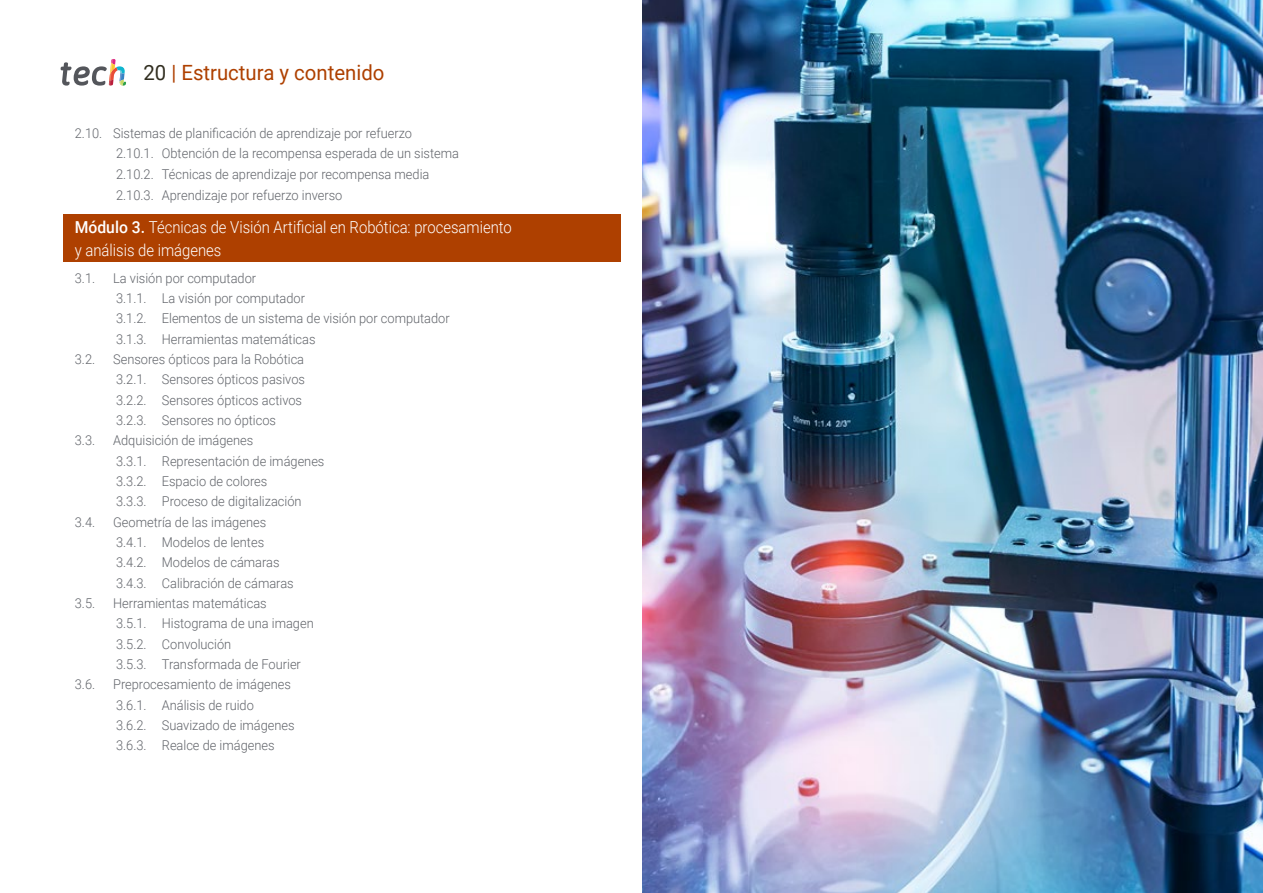
<style>
.page{position:relative;width:1263px;height:893px;background:#fff}
.page>*{position:absolute;margin:0;border:0;box-sizing:border-box;transform-origin:0 0}
.t1{font:21px "Roboto";color:#ae4000}
.t2{font:300 16.5px/22.5px "Roboto";color:#fff;scale:.9 1}
.t3{font:300 13.5px/20.4px "Roboto";color:#61646a;scale:.95 1}
.s1{color:#312e20}
.s2{font-weight:500}
</style>
<div class="page">
<svg style="left:61px;top:59px;width:65px;height:27px"></svg>
<div style="left:64px;top:214px;width:557px;height:48px;background:#ae4000"></div>
<img style="left:642px;top:0;width:621px;height:893px">
<h1 class="t1" style="left:144px;top:57px;width:242px"><span class="s1">20</span> | Estructura y contenido</h1>
<p class="t3" style="left:116px;top:122px;width:362px;text-indent:-41px">2.10. Sistemas de planificación de aprendizaje por refuerzo<br>2.10.1. Obtención de la recompensa esperada de un sistema 2.10.2. Técnicas de aprendizaje por recompensa media 2.10.3. Aprendizaje por refuerzo inverso</p>
<p class="t2" style="left:75px;top:215px;width:487px"><span class="s2">Módulo 3.</span> Técnicas de Visión Artificial en Robótica: procesamiento y análisis de imágenes</p>
<p class="t3" style="left:75px;top:267px;width:23px">3.1.</p>
<p class="t3" style="left:113px;top:267px;width:356px">La visión por computador<br>3.1.1. La visión por computador<br>3.1.2. Elementos de un sistema de visión por computador 3.1.3. Herramientas matemáticas</p>
<p class="t3" style="left:75px;top:349px;width:23px">3.2.</p>
<p class="t3" style="left:113px;top:349px;width:203px">Sensores ópticos para la Robótica<br>3.2.1. Sensores ópticos pasivos<br>3.2.2. Sensores ópticos activos<br>3.2.3. Sensores no ópticos</p>
<p class="t3" style="left:75px;top:430px;width:23px">3.3.</p>
<p class="t3" style="left:113px;top:430px;width:224px">Adquisición de imágenes<br>3.3.1. Representación de imágenes<br>3.3.2. Espacio de colores<br>3.3.3. Proceso de digitalización</p>
<p class="t3" style="left:75px;top:511px;width:23px">3.4.</p>
<p class="t3" style="left:113px;top:511px;width:192px">Geometría de las imágenes<br>3.4.1. Modelos de lentes<br>3.4.2. Modelos de cámaras<br>3.4.3. Calibración de cámaras</p>
<p class="t3" style="left:75px;top:592px;width:23px">3.5.</p>
<p class="t3" style="left:113px;top:592px;width:213px">Herramientas matemáticas<br>3.5.1. Histograma de una imagen<br>3.5.2. Convolución<br>3.5.3. Transformada de Fourier</p>
<p class="t3" style="left:75px;top:674px;width:23px">3.6.</p>
<p class="t3" style="left:113px;top:674px;width:193px">Preprocesamiento de imágenes<br>3.6.1. Análisis de ruido<br>3.6.2. Suavizado de imágenes<br>3.6.3. Realce de imágenes</p>
</div>
